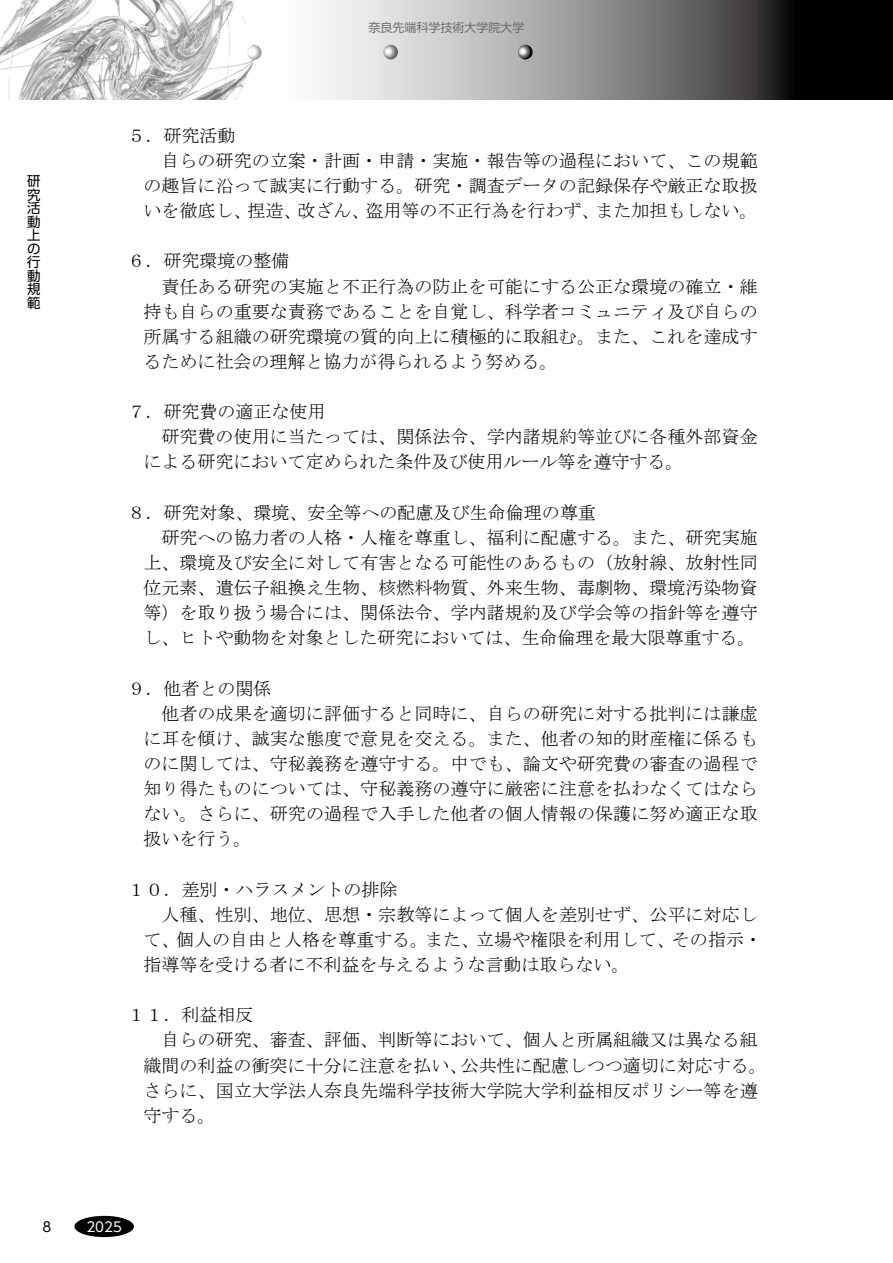
<style>
.page{position:relative;width:893px;height:1263px;background:#fff}
.page>*{position:absolute;margin:0;border:0;box-sizing:border-box;transform-origin:0 0}
.t1{font:18px "MS Mincho";letter-spacing:.005em;color:#000}
.t2{font:13.5px/13.5px "UD Shin Go Pr 6";color:#000;text-align:justify}
.t3{font:13.5px "UD Shin Go Pr 6";color:#fff}
.t4{font:12px "UD Shin Go Pr 6";color:#727171}
</style>
<div class="page">
<svg style="left:323px;top:0;width:569px;height:99px"></svg>
<hr style="left:892px;top:0;width:1px;height:99px;background:#000">
<svg style="left:383px;top:45px;width:15px;height:14px"></svg>
<svg style="left:518px;top:45px;width:15px;height:14px"></svg>
<img style="left:0;top:0;width:253px;height:99px">
<svg style="left:247px;top:45px;width:15px;height:15px"></svg>
<div style="left:74px;top:1216px;width:60px;height:21px;background:#000;border-radius:50%"></div>
<p class="t2" style="left:27px;top:174px;width:15px">研究活動上の行動規範</p>
<p class="t4" style="left:368px;top:18px;width:158px">奈良先端科学技術大学院大学</p>
<p class="t1" style="left:128px;top:126px;width:109px">５．研究活動</p>
<p class="t1" style="left:161px;top:151px;width:598px">自らの研究の立案・計画・申請・実施・報告等の過程において、この規範</p>
<p class="t1" style="left:143px;top:177px;width:616px">の趣旨に沿って誠実に行動する。研究・調査データの記録保存や厳正な取扱</p>
<p class="t1" style="left:143px;top:202px;width:616px">いを徹底し、捏造、改ざん、盗用等の不正行為を行わず、また加担もしない。</p>
<p class="t1" style="left:128px;top:252px;width:163px">６．研究環境の整備</p>
<p class="t1" style="left:161px;top:277px;width:598px">責任ある研究の実施と不正行為の防止を可能にする公正な環境の確立・維</p>
<p class="t1" style="left:143px;top:302px;width:616px">持も自らの重要な責務であることを自覚し、科学者コミュニティ及び自らの</p>
<p class="t1" style="left:143px;top:327px;width:616px">所属する組織の研究環境の質的向上に積極的に取組む。また、これを達成す</p>
<p class="t1" style="left:143px;top:352px;width:416px">るために社会の理解と協力が得られるよう努める。</p>
<p class="t1" style="left:128px;top:403px;width:199px">７．研究費の適正な使用</p>
<p class="t1" style="left:161px;top:428px;width:598px">研究費の使用に当たっては、関係法令、学内諸規約等並びに各種外部資金</p>
<p class="t1" style="left:143px;top:453px;width:542px">による研究において定められた条件及び使用ルール等を遵守する。</p>
<p class="t1" style="left:128px;top:503px;width:470px">８．研究対象、環境、安全等への配慮及び生命倫理の尊重</p>
<p class="t1" style="left:161px;top:528px;width:598px">研究への協力者の人格・人権を尊重し、福利に配慮する。また、研究実施</p>
<p class="t1" style="left:143px;top:553px;width:616px">上、環境及び安全に対して有害となる可能性のあるもの（放射線、放射性同</p>
<p class="t1" style="left:143px;top:579px;width:616px">位元素、遺伝子組換え生物、核燃料物質、外来生物、毒劇物、環境汚染物資</p>
<p class="t1" style="left:143px;top:604px;width:616px">等）を取り扱う場合には、関係法令、学内諸規約及び学会等の指針等を遵守</p>
<p class="t1" style="left:143px;top:629px;width:614px">し、ヒトや動物を対象とした研究においては、生命倫理を最大限尊重する。</p>
<p class="t1" style="left:128px;top:679px;width:145px">９．他者との関係</p>
<p class="t1" style="left:161px;top:704px;width:598px">他者の成果を適切に評価すると同時に、自らの研究に対する批判には謙虚</p>
<p class="t1" style="left:143px;top:729px;width:616px">に耳を傾け、誠実な態度で意見を交える。また、他者の知的財産権に係るも</p>
<p class="t1" style="left:143px;top:754px;width:616px">のに関しては、守秘義務を遵守する。中でも、論文や研究費の審査の過程で</p>
<p class="t1" style="left:143px;top:780px;width:616px">知り得たものについては、守秘義務の遵守に厳密に注意を払わなくてはなら</p>
<p class="t1" style="left:143px;top:805px;width:616px">ない。さらに、研究の過程で入手した他者の個人情報の保護に努め適正な取</p>
<p class="t1" style="left:143px;top:830px;width:109px">扱いを行う。</p>
<p class="t1" style="left:128px;top:880px;width:272px">１０．差別・ハラスメントの排除</p>
<p class="t1" style="left:161px;top:905px;width:598px">人種、性別、地位、思想・宗教等によって個人を差別せず、公平に対応し</p>
<p class="t1" style="left:143px;top:930px;width:620px">て、個人の自由と人格を尊重する。また、立場や権限を利用して、その指示・</p>
<p class="t1" style="left:143px;top:955px;width:488px">指導等を受ける者に不利益を与えるような言動は取らない。</p>
<p class="t1" style="left:128px;top:1006px;width:127px">１１．利益相反</p>
<p class="t1" style="left:161px;top:1031px;width:598px">自らの研究、審査、評価、判断等において、個人と所属組織又は異なる組</p>
<p class="t1" style="left:143px;top:1056px;width:625px">織間の利益の衝突に十分に注意を払い、公共性に配慮しつつ適切に対応する。</p>
<p class="t1" style="left:143px;top:1082px;width:616px">さらに、国立大学法人奈良先端科学技術大学院大学利益相反ポリシー等を遵</p>
<p class="t1" style="left:143px;top:1107px;width:73px">守する。</p>
<p class="t2" style="left:43px;top:1219px;width:10px">8</p>
<p class="t3" style="left:86px;top:1215px;width:37px">2025</p>
</div>
